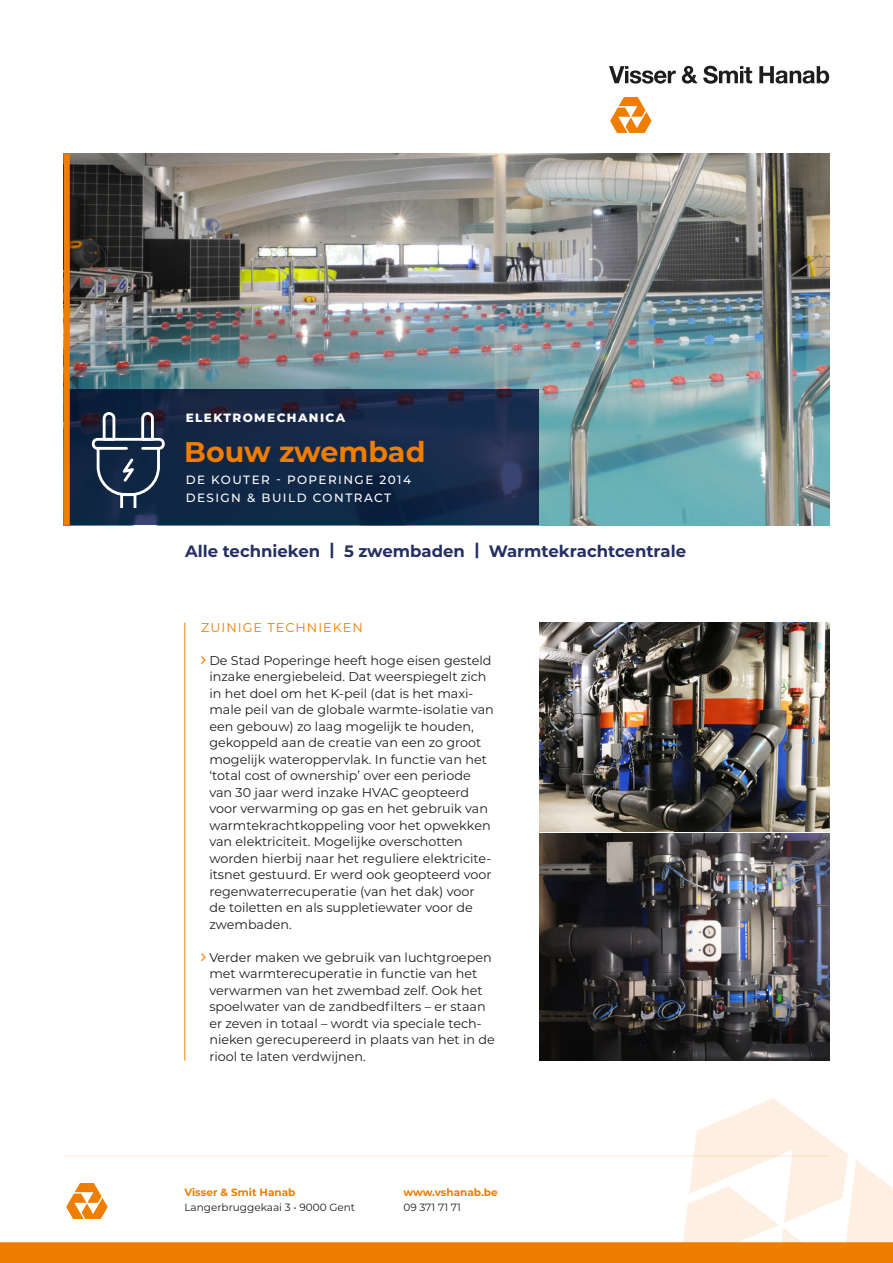
<style>
.page{position:relative;width:893px;height:1263px;background:#fff}
.page>*{position:absolute;margin:0;border:0;box-sizing:border-box;transform-origin:0 0}
.t1{font:700 28.5px "Montserrat";color:#ef7d00}
.t2{font:700 16.5px "Montserrat";color:#242f62}
.t3{font:12.75px/16.5px "Montserrat";color:#1d1d1b}
.t4{font:12.75px "Montserrat";letter-spacing:.08em;color:#ef7d00}
.t5{font:500 12px "Montserrat";letter-spacing:.12em;color:#fff}
.t6{font:800 12px "Montserrat";letter-spacing:.12em;color:#fff}
.t7{font:10.5px "Montserrat";color:#1d1d1b}
.t8{font:700 10.5px "Montserrat";color:#ef7d00}
</style>
<div class="page">
<div style="left:0;top:1242px;width:893px;height:21px;background:#ef7d00"></div>
<svg style="left:66px;top:1183px;width:42px;height:36px"></svg>
<hr style="left:64px;top:1156px;width:765px;height:1px;background:#fee7d1">
<svg style="left:676px;top:1098px;width:217px;height:145px"></svg>
<svg style="left:610px;top:97px;width:42px;height:36px"></svg>
<svg style="left:609px;top:66px;width:67px;height:18px"></svg>
<svg style="left:682px;top:66px;width:70px;height:18px"></svg>
<svg style="left:759px;top:66px;width:70px;height:18px"></svg>
<img style="left:70px;top:154px;width:759px;height:371px">
<img style="left:539px;top:622px;width:290px;height:209px">
<svg style="left:70px;top:389px;width:469px;height:136px;background:#152847"></svg>
<div style="left:64px;top:154px;width:6px;height:371px;background:#ef7d00"></div>
<img style="left:539px;top:833px;width:290px;height:228px">
<svg style="left:92px;top:412px;width:73px;height:95px;background:#3b4b62"></svg>
<hr style="left:185px;top:623px;width:1px;height:438px;background:#ef7d00">
<p class="t6" style="left:186px;top:409px;width:161px">ELEKTROMECHANICA</p>
<p class="t1" style="left:184px;top:431px;width:243px">Bouw zwembad</p>
<p class="t5" style="left:186px;top:471px;width:227px">DE KOUTER - POPERINGE 2014</p>
<p class="t5" style="left:186px;top:489px;width:207px">DESIGN &amp; BUILD CONTRACT</p>
<p class="t2" style="left:185px;top:539px;width:503px">Alle technieken | 5 zwembaden | Warmtekrachtcentrale</p>
<p class="t4" style="left:201px;top:618px;width:163px">ZUINIGE TECHNIEKEN</p>
<p class="t3" style="left:209px;top:651px;width:286px">De Stad Poperinge heeft hoge eisen gesteld inzake energiebeleid. Dat weerspiegelt zich in het doel om het K-peil (dat is het maxi&shy;male peil van de globale warmte-isolatie van een gebouw) zo laag mogelijk te houden, gekoppeld aan de creatie van een zo groot mogelijk wateroppervlak. In functie van het ‘total cost of ownership’ over een periode van 30 jaar werd inzake HVAC geopteerd voor verwarming op gas en het gebruik van warmtekrachtkoppeling voor het opwekken van elektriciteit. Mogelijke overschotten worden hierbij naar het reguliere elektricite&shy;itsnet gestuurd. Er werd ook geopteerd voor regenwaterrecuperatie (van het dak) voor de toiletten en als suppletiewater voor de zwembaden.</p>
<p class="t3" style="left:209px;top:948px;width:287px">Verder maken we gebruik van luchtgroepen met warmterecuperatie in functie van het verwarmen van het zwembad zelf. Ook het spoelwater van de zandbedfilters – er staan er zeven in totaal – wordt via speciale tech&shy;nieken gerecupereerd in plaats van het in de riool te laten verdwijnen.</p>
<p class="t8" style="left:184px;top:1184px;width:113px">Visser &amp; Smit Hanab</p>
<p class="t7" style="left:184px;top:1200px;width:172px">Langerbruggekaai 3 • 9000 Gent</p>
<p class="t8" style="left:403px;top:1184px;width:96px">www.vshanab.be</p>
<p class="t7" style="left:403px;top:1200px;width:59px">09 371 71 71</p>
</div>
